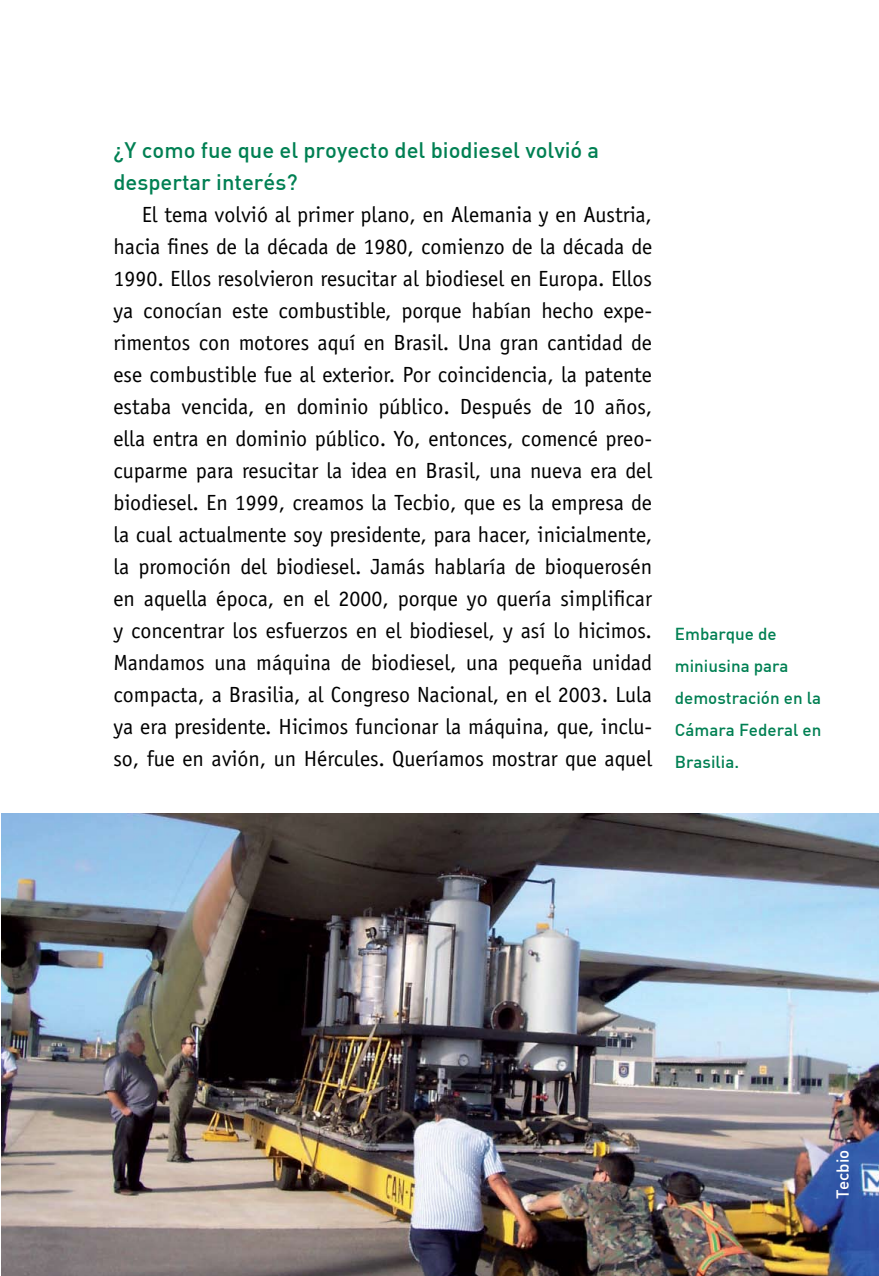
<style>
.page{position:relative;width:879px;height:1276px;background:#fff}
.page>*{position:absolute;margin:0;border:0;box-sizing:border-box;transform-origin:0 0}
.t1{font:22px/32px "Officina Sans";color:#000;text-align:justify}
.t2{font:500 22px/32px "DIN";color:#008053}
.t3{font:500 17px/32px "DIN";color:#008053}
.t4{font:500 17px "DIN";color:#fff}
</style>
<div class="page">
<img style="left:1px;top:814px;width:878px;height:462px">
<p class="t2" style="left:113px;top:133px;width:487px">¿Y como fue que el proyecto del biodiesel volvió a despertar interés?</p>
<p class="t1" style="left:113px;top:198px;width:540px;text-indent:28px">El tema volvió al primer plano, en Alemania y en Austria, hacia fines de la década de 1980, comienzo de la década de 1990. Ellos resolvieron resucitar al biodiesel en Europa. Ellos ya conocían este combustible, porque habían hecho expe&shy;rimentos con motores aquí en Brasil. Una gran cantidad de ese combustible fue al exterior. Por coincidencia, la patente estaba vencida, en dominio público. Después de 10 años, ella entra en dominio público. Yo, entonces, comencé preo&shy;cuparme para resucitar la idea en Brasil, una nueva era del biodiesel. En 1999, creamos la Tecbio, que es la empresa de la cual actualmente soy presidente, para hacer, inicialmente, la promoción del biodiesel. Jamás hablaría de bioquerosén en aquella época, en el 2000, porque yo quería simplificar y concentrar los esfuerzos en el biodiesel, y así lo hicimos.<br>Mandamos una máquina de biodiesel, una pequeña unidad compacta, a Brasilia, al Congreso Nacional, en el 2003. Lula ya era presidente. Hicimos funcionar la máquina, que, inclu&shy;so, fue en avión, un Hércules. Queríamos mostrar que aquel</p>
<p class="t3" style="left:675px;top:617px;width:148px">Embarque de miniusina para demostración en la<br>Cámara Federal en<br>Brasilia.</p>
<p class="t4" style="left:831px;top:1199px;width:51px;rotate:-90deg">Tecbio</p>
</div>
